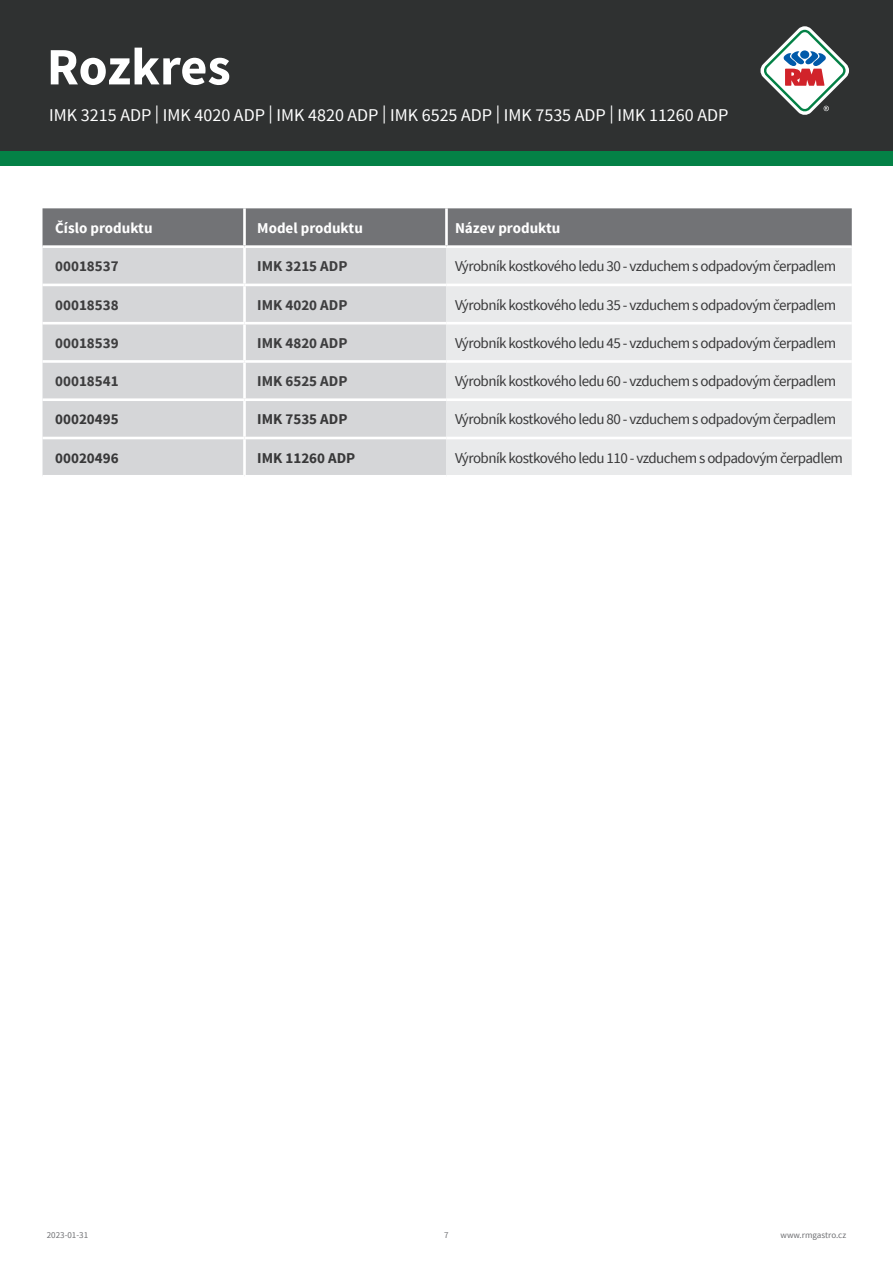
<style>
.page{position:relative;width:893px;height:1263px;background:#fff}
.page>*{position:absolute;margin:0;border:0;box-sizing:border-box;transform-origin:0 0}
.t1{font:700 52.5px "Source Sans Pro";letter-spacing:-.005em;color:#fff}
.t2{font:18px "Source Sans Pro";color:#fff}
.tabulka_-_text{font:15px "Source Sans Pro";letter-spacing:-.035em;color:#383839}
.tabulka_-_text-2{font:700 15px "Source Sans Pro";color:#3e3e3f}
.tabulka_-_text-3{font:700 15px "Source Sans Pro";color:#fff}
.tabulka_-_text-4{font:700 15px "Source Sans Pro";color:#383839}
.t3{font:9px "Source Sans Pro";color:#6f7073}
</style>
<div class="page">
<div style="left:0;top:0;width:893px;height:166px;background:#048146"></div>
<div style="left:0;top:0;width:893px;height:151px;background:#2f3131"></div>
<svg style="left:760px;top:26px;width:89px;height:89px"></svg>
<div style="left:43px;top:208px;width:809px;height:37px;background:#727376"></div>
<div style="left:43px;top:248px;width:403px;height:227px;background:#d5d6d8"></div>
<div style="left:446px;top:248px;width:406px;height:227px;background:#e9eaeb"></div>
<hr style="left:445px;top:208px;width:3px;height:37px;background:#fff">
<hr style="left:43px;top:284px;width:201px;height:2px;background:#fff">
<hr style="left:244px;top:284px;width:202px;height:2px;background:#fff">
<hr style="left:446px;top:284px;width:406px;height:2px;background:#fff">
<hr style="left:43px;top:322px;width:201px;height:2px;background:#fff">
<hr style="left:244px;top:322px;width:202px;height:2px;background:#fff">
<hr style="left:446px;top:322px;width:406px;height:2px;background:#fff">
<hr style="left:43px;top:360px;width:201px;height:3px;background:#fff">
<hr style="left:244px;top:360px;width:202px;height:3px;background:#fff">
<hr style="left:446px;top:360px;width:406px;height:3px;background:#fff">
<hr style="left:43px;top:398px;width:201px;height:3px;background:#fff">
<hr style="left:244px;top:398px;width:202px;height:3px;background:#fff">
<hr style="left:446px;top:398px;width:406px;height:3px;background:#fff">
<hr style="left:43px;top:437px;width:201px;height:2px;background:#fff">
<hr style="left:244px;top:437px;width:202px;height:2px;background:#fff">
<hr style="left:446px;top:437px;width:406px;height:2px;background:#fff">
<hr style="left:243px;top:208px;width:3px;height:37px;background:#fff">
<hr style="left:243px;top:248px;width:3px;height:36px;background:#fff">
<hr style="left:243px;top:286px;width:3px;height:36px;background:#fff">
<hr style="left:243px;top:324px;width:3px;height:36px;background:#fff">
<hr style="left:243px;top:363px;width:3px;height:35px;background:#fff">
<hr style="left:243px;top:401px;width:3px;height:36px;background:#fff">
<hr style="left:243px;top:439px;width:3px;height:36px;background:#fff">
<h1 class="t1" style="left:47px;top:33px;width:185px">Rozkres</h1>
<p class="t2" style="left:49px;top:104px;width:681px">IMK 3215 ADP | IMK 4020 ADP | IMK 4820 ADP | IMK 6525 ADP | IMK 7535 ADP | IMK 11260 ADP</p>
<p class="tabulka_-_text-3" style="left:55px;top:218px;width:99px">Číslo produktu</p>
<p class="tabulka_-_text-3" style="left:257px;top:218px;width:107px">Model produktu</p>
<p class="tabulka_-_text-3" style="left:455px;top:218px;width:107px">Název produktu</p>
<p class="tabulka_-_text-2" style="left:55px;top:257px;width:65px">00018537</p>
<p class="tabulka_-_text-2" style="left:257px;top:257px;width:92px">IMK 3215 ADP</p>
<p class="tabulka_-_text" style="left:455px;top:257px;width:383px">Výrobník kostkového ledu 30 - vzduchem s odpadovým čerpadlem</p>
<p class="tabulka_-_text-2" style="left:55px;top:295px;width:65px">00018538</p>
<p class="tabulka_-_text-2" style="left:257px;top:295px;width:92px">IMK 4020 ADP</p>
<p class="tabulka_-_text" style="left:455px;top:295px;width:383px">Výrobník kostkového ledu 35 - vzduchem s odpadovým čerpadlem</p>
<p class="tabulka_-_text-2" style="left:55px;top:333px;width:65px">00018539</p>
<p class="tabulka_-_text-2" style="left:257px;top:333px;width:92px">IMK 4820 ADP</p>
<p class="tabulka_-_text" style="left:455px;top:334px;width:383px">Výrobník kostkového ledu 45 - vzduchem s odpadovým čerpadlem</p>
<p class="tabulka_-_text-2" style="left:55px;top:372px;width:65px">00018541</p>
<p class="tabulka_-_text-2" style="left:257px;top:372px;width:92px">IMK 6525 ADP</p>
<p class="tabulka_-_text" style="left:455px;top:372px;width:383px">Výrobník kostkového ledu 60 - vzduchem s odpadovým čerpadlem</p>
<p class="tabulka_-_text-4" style="left:55px;top:410px;width:65px">00020495</p>
<p class="tabulka_-_text-4" style="left:257px;top:410px;width:92px">IMK 7535 ADP</p>
<p class="tabulka_-_text" style="left:455px;top:410px;width:383px">Výrobník kostkového ledu 80 - vzduchem s odpadovým čerpadlem</p>
<p class="tabulka_-_text-4" style="left:55px;top:448px;width:65px">00020496</p>
<p class="tabulka_-_text-4" style="left:257px;top:448px;width:100px">IMK 11260 ADP</p>
<p class="tabulka_-_text" style="left:455px;top:448px;width:390px">Výrobník kostkového ledu 110 - vzduchem s odpadovým čerpadlem</p>
<p class="t3" style="left:47px;top:1229px;width:43px">2023-01-31</p>
<p class="t3" style="left:444px;top:1229px;width:6px">7</p>
<p class="t3" style="left:781px;top:1229px;width:67px">www.rmgastro.cz</p>
</div>
